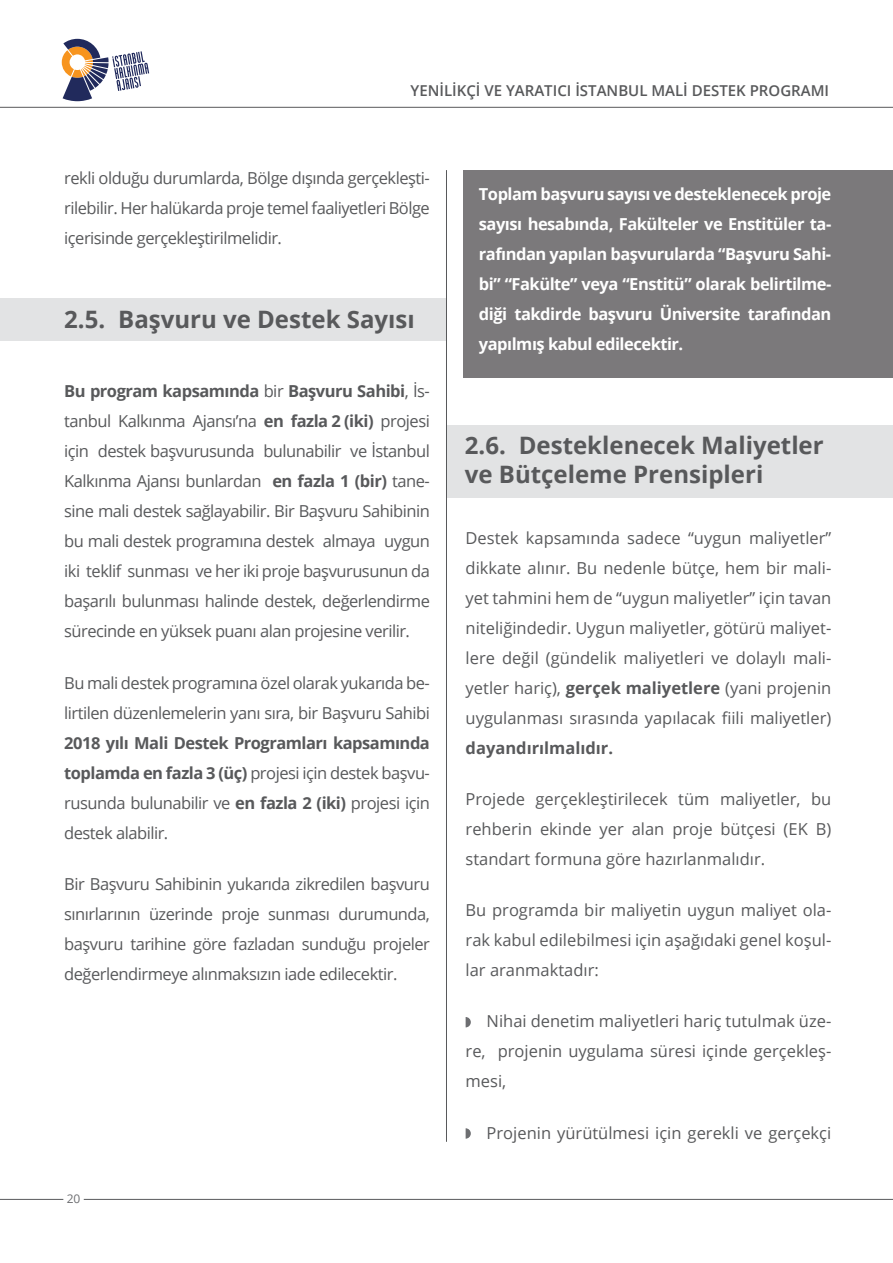
<style>
.page{position:relative;width:893px;height:1263px;background:#fff}
.page>*{position:absolute;margin:0;border:0;box-sizing:border-box;transform-origin:0 0}
.t1{font:700 24px/28.8px "Open Sans";color:#58595b}
.t2{font:16.5px/30px "Open Sans";color:#58595b;text-align:justify}
.t3{font:700 16.5px/30px "Open Sans";letter-spacing:-.03em;color:#fff;text-align:justify}
.t4{font:700 16.5px/30px "Open Sans";letter-spacing:-.03em;color:#58595b;text-align:justify}
.t5{font:16.5px/30px "Open Sans";letter-spacing:-.03em;color:#58595b}
.t6{font:700 16.5px "Open Sans";color:#58595b}
.t7{font:600 15px "Open Sans";color:#58595b}
.t8{font:12px "Open Sans";color:#6d6e71}
.s1{font-weight:700}
.s2{font-weight:400}
</style>
<div class="page">
<svg style="left:62px;top:39px;width:87px;height:62px"></svg>
<hr style="left:0;top:107px;width:893px;height:1px;background:#58595b">
<hr style="left:84px;top:1199px;width:809px;height:1px;background:#58595b">
<hr style="left:0;top:1199px;width:63px;height:1px;background:#58595b">
<div style="left:0;top:298px;width:446px;height:43px;background:#e2e3e4"></div>
<div style="left:446px;top:425px;width:447px;height:73px;background:#e2e3e4"></div>
<hr style="left:446px;top:170px;width:1px;height:972px;background:#58595b">
<svg style="left:466px;top:1017px;width:5px;height:10px"></svg>
<svg style="left:466px;top:1128px;width:5px;height:11px"></svg>
<div style="left:463px;top:170px;width:430px;height:208px;background:#7b797b"></div>
<p class="t7" style="left:411px;top:80px;width:420px">YENİLİKÇİ VE YARATICI İSTANBUL MALİ DESTEK PROGRAMI</p>
<p class="t2" style="left:64px;top:162px;width:367px">rekli olduğu durumlarda, Bölge dışında gerçekleşti&shy;rilebilir. Her halükarda proje temel faaliyetleri Bölge içerisinde gerçekleştirilmelidir.</p>
<h1 class="t1" style="left:64px;top:304px;width:352px">2.5. Başvuru ve Destek Sayısı</h1>
<p class="t2" style="left:64px;top:376px;width:367px"><span class="s1">Bu program kapsamında</span> bir <span class="s1">Başvuru Sahibi</span>, İs&shy;tanbul Kalkınma Ajansı’na <span class="s1">en fazla 2 (iki)</span> projesi için destek başvurusunda bulunabilir ve İstanbul Kalkınma Ajansı bunlardan <span class="s1">en fazla 1 (bir)</span> tane&shy;sine mali destek sağlayabilir. Bir Başvuru Sahibinin bu mali destek programına destek almaya uygun iki teklif sunması ve her iki proje başvurusunun da başarılı bulunması halinde destek, değerlendirme sürecinde en yüksek puanı alan projesine verilir.</p>
<p class="t5" style="left:64px;top:667px;width:367px">Bu mali destek programına özel olarak yukarıda be&shy;lirtilen düzenlemelerin yanı sıra, bir Başvuru Sahibi</p>
<p class="t4" style="left:64px;top:727px;width:367px">2018 yılı Mali Destek Programları kapsamında toplamda en fazla 3 (üç) <span class="s2">projesi için destek başvu&shy;rusunda bulunabilir ve</span> en fazla 2 (iki) <span class="s2">projesi için destek alabilir.</span></p>
<p class="t2" style="left:64px;top:868px;width:367px">Bir Başvuru Sahibinin yukarıda zikredilen başvuru sınırlarının üzerinde proje sunması durumunda, başvuru tarihine göre fazladan sunduğu projeler değerlendirmeye alınmaksızın iade edilecektir.</p>
<p class="t8" style="left:67px;top:1190px;width:15px">20</p>
<p class="t3" style="left:479px;top:178px;width:354px">Toplam başvuru sayısı ve desteklenecek proje sayısı hesabında, Fakülteler ve Enstitüler ta&shy;rafından yapılan başvurularda “Başvuru Sahi&shy;bi” “Fakülte” veya “Enstitü” olarak belirtilme&shy;diği takdirde başvuru Üniversite tarafından yapılmış kabul edilecektir.</p>
<h1 class="t1" style="left:465px;top:431px;width:360px">2.6. Desteklenecek Maliyetler ve Bütçeleme Prensipleri</h1>
<p class="t2" style="left:466px;top:522px;width:367px">Destek kapsamında sadece “uygun maliyetler” dikkate alınır. Bu nedenle bütçe, hem bir mali&shy;yet tahmini hem de “uygun maliyetler” için tavan niteliğindedir. Uygun maliyetler, götürü maliyet&shy;lere değil (gündelik maliyetleri ve dolaylı mali&shy;yetler hariç), <span class="s1">gerçek maliyetlere</span> (yani projenin uygulanması sırasında yapılacak fiili maliyetler)</p>
<p class="t6" style="left:466px;top:736px;width:149px">dayandırılmalıdır.</p>
<p class="t2" style="left:466px;top:783px;width:367px">Projede gerçekleştirilecek tüm maliyetler, bu rehberin ekinde yer alan proje bütçesi (EK B) standart formuna göre hazırlanmalıdır.</p>
<p class="t2" style="left:466px;top:895px;width:367px">Bu programda bir maliyetin uygun maliyet ola&shy;rak kabul edilebilmesi için aşağıdaki genel koşul&shy;lar aranmaktadır:</p>
<p class="t2" style="left:466px;top:1006px;width:367px;text-indent:21px">Nihai denetim maliyetleri hariç tutulmak üze&shy;re, projenin uygulama süresi içinde gerçekleş&shy;mesi,</p>
<p class="t2" style="left:487px;top:1117px;width:346px">Projenin yürütülmesi için gerekli ve gerçekçi</p>
</div>
